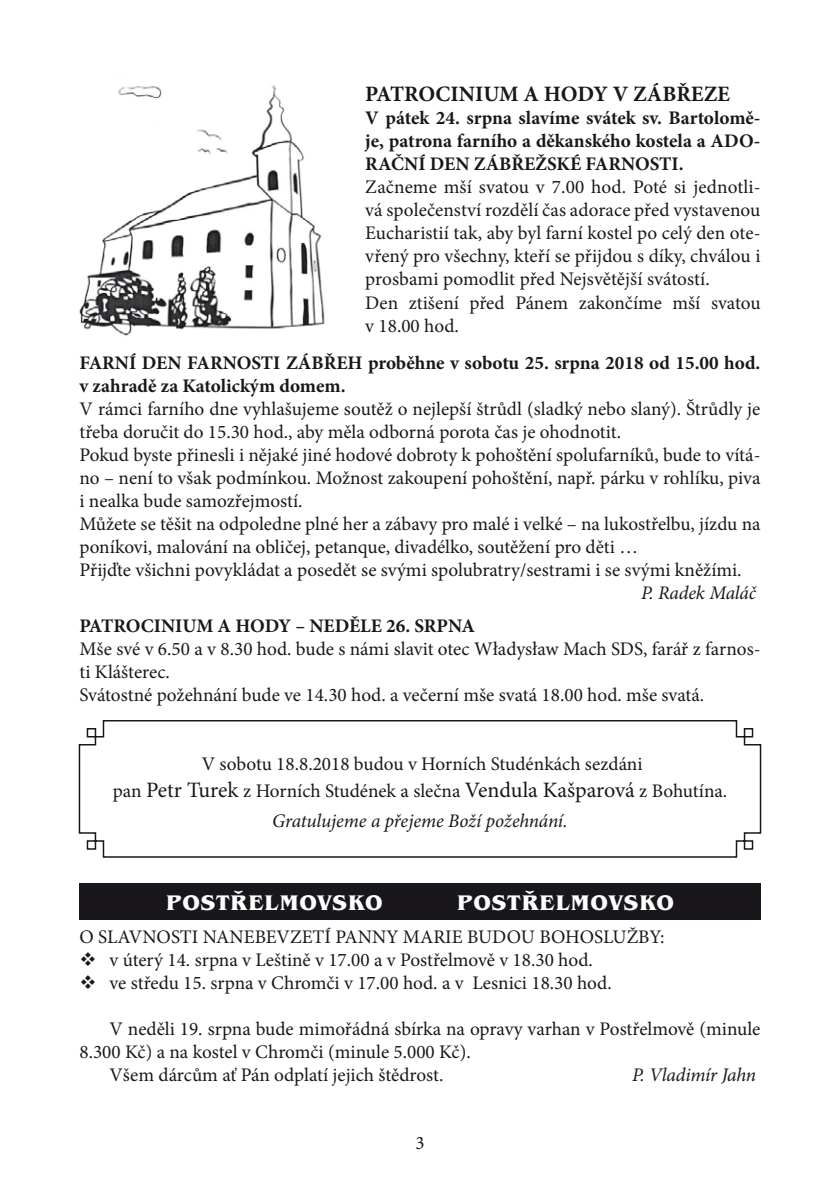
<style>
.page{position:relative;width:840px;height:1191px;background:#fff}
.page>*{position:absolute;margin:0;border:0;box-sizing:border-box;transform-origin:0 0}
.t1{font:700 22px "Minion Pro";color:#1a171c}
.t2{font:700 21.8px "Benguiat Itc TOT";letter-spacing:.045em;color:#fff}
.t3{font:19.2px/23px "Minion Pro";color:#1a171c}
.t4{font:700 19.2px/23px "Minion Pro";color:#1a171c;text-align:justify}
.t5{font:italic 19.2px "Minion Pro";letter-spacing:-.01em;color:#1a171c}
.t6{font:19px "Minion Pro";color:#1a171c}
.s1{font-size:22px}
</style>
<div class="page">
<div style="left:79px;top:883px;width:681px;height:37px;background:#1a171c"></div>
<img style="left:79px;top:84px;width:246px;height:252px">
<svg style="left:78px;top:720px;width:683px;height:138px"></svg>
<p class="t1" style="left:365px;top:79px;width:366px">PATROCINIUM A HODY V ZÁBŘEZE</p>
<p class="t4" style="left:365px;top:106px;width:396px">V pátek 24. srpna slavíme svátek sv. Bartolomě&shy;je, patrona farního a děkanského kostela a ADO-RAČNÍ DEN ZÁBŘEŽSKÉ FARNOSTI.</p>
<p class="t3" style="left:365px;top:176px;width:396px">Začneme mší svatou v 7.00 hod. Poté si jednotli&shy;vá společenství rozdělí čas adorace před vystavenou Eucharistií tak, aby byl farní kostel po celý den ote&shy;vřený pro všechny, kteří se přijdou s díky, chválou i prosbami pomodlit před Nejsvětější svátostí.<br>Den ztišení před Pánem zakončíme mší svatou v 18.00 hod.</p>
<p class="t4" style="left:79px;top:351px;width:682px">FARNÍ DEN FARNOSTI ZÁBŘEH proběhne v sobotu 25. srpna 2018 od 15.00 hod. v zahradě za Katolickým domem.</p>
<p class="t3" style="left:79px;top:397px;width:682px">V rámci farního dne vyhlašujeme soutěž o nejlepší štrůdl (sladký nebo slaný). Štrůdly je třeba doručit do 15.30 hod., aby měla odborná porota čas je ohodnotit.<br>Pokud byste přinesli i nějaké jiné hodové dobroty k pohoštění spolufarníků, bude to vítá&shy;no – není to však podmínkou. Možnost zakoupení pohoštění, např. párku v rohlíku, piva i nealka bude samozřejmostí.<br>Můžete se těšit na odpoledne plné her a zábavy pro malé i velké – na lukostřelbu, jízdu na poníkovi, malování na obličej, petanque, divadélko, soutěžení pro děti …<br>Přijďte všichni povykládat a posedět se svými spolubratry/sestrami i se svými kněžími.</p>
<p class="t5" style="left:640px;top:580px;width:116px">P. Radek Maláč</p>
<p class="t4" style="left:79px;top:614px;width:397px">PATROCINIUM A HODY – NEDĚLE 26. SRPNA</p>
<p class="t3" style="left:79px;top:637px;width:682px">Mše své v 6.50 a v 8.30 hod. bude s námi slavit otec Władysław Mach SDS, farář z farnos&shy;ti Klášterec.<br>Svátostné požehnání bude ve 14.30 hod. a večerní mše svatá 18.00 hod. mše svatá.</p>
<p class="t3" style="left:113px;top:751px;width:615px;line-height:26.4px;text-align:center">V sobotu 18.8.2018 budou v Horních Studénkách sezdáni<br>pan <span class="s1">Petr Turek</span> z Horních Studének a slečna <span class="s1">Vendula Kašparová</span> z Bohutína.</p>
<p class="t5" style="left:272px;top:807px;width:297px">Gratulujeme a přejeme Boží požehnání.</p>
<p class="t2" style="left:166px;top:890px;width:218px">POSTŘELMOVSKO</p>
<p class="t2" style="left:457px;top:890px;width:218px">POSTŘELMOVSKO</p>
<p class="t3" style="left:79px;top:925px;width:586px">O SLAVNOSTI NANEBEVZETÍ PANNY MARIE BUDOU BOHOSLUŽBY:</p>
<p class="t3" style="left:79px;top:948px;width:514px">❖ v úterý 14. srpna v Leštině v 17.00 a v Postřelmově v 18.30 hod.</p>
<p class="t3" style="left:79px;top:971px;width:533px">❖ ve středu 15. srpna v Chromči v 17.00 hod. a v Lesnici 18.30 hod.</p>
<p class="t3" style="left:109px;top:1017px;width:652px">V neděli 19. srpna bude mimořádná sbírka na opravy varhan v Postřelmově (minule</p>
<p class="t3" style="left:79px;top:1040px;width:392px">8.300 Kč) a na kostel v Chromči (minule 5.000 Kč).</p>
<p class="t3" style="left:109px;top:1063px;width:335px">Všem dárcům ať Pán odplatí jejich štědrost.</p>
<p class="t5" style="left:631px;top:1062px;width:125px">P. Vladimír Jahn</p>
<p class="t6" style="left:415px;top:1130px;width:11px">3</p>
</div>
